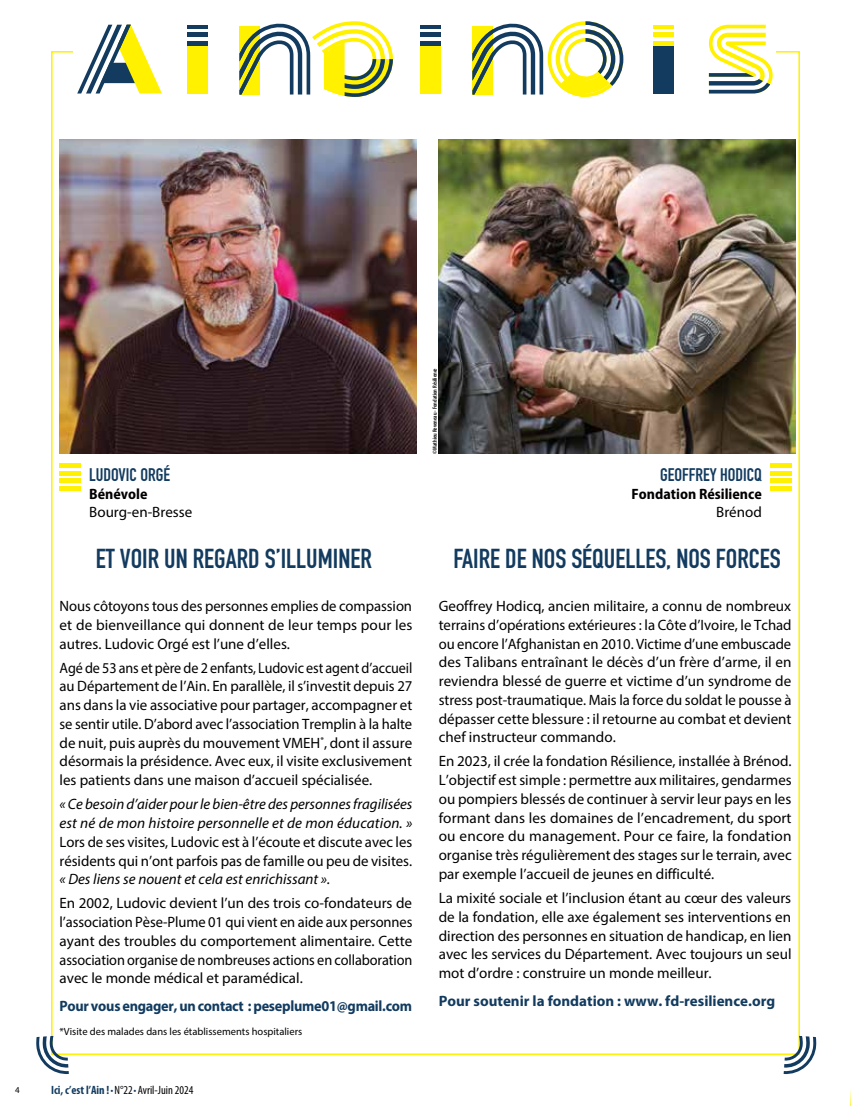
<style>
.page{position:relative;width:851px;height:1106px;background:#fff}
.page>*{position:absolute;margin:0;border:0;box-sizing:border-box;transform-origin:0 0}
.t1{font:27px "DIN Engschrift LT Pro";color:#123b5f}
.t2{font:18px "DIN Engschrift LT Pro";color:#123b5f}
.t3{font:15px/18.8px "Myriad Pro";color:#000;text-align:justify}
.t4{font:15px/18.8px "Myriad Pro";color:#000;text-align:justify;scale:.94 1}
.t5{font:italic 15px/18.8px "Myriad Pro";color:#000}
.t6{font:700 15px "Myriad Pro";letter-spacing:-.02em;color:#123b5f;scale:.95 1}
.t7{font:700 15px "Myriad Pro";color:#123b5f}
.t8{font:700 semi-condensed 15px "Myriad Pro";color:#000}
.t9{font:condensed 12px "Myriad Pro";color:#000}
.t10{font:10.5px "Myriad Pro";color:#000}
.t11{font:9px "Myriad Pro";color:#000}
.t12{font:600 condensed 6px "Myriad Pro";color:#000}
.s1{font-weight:700;color:#123b5f}
.s2{font-family:"DIN Engschrift LT Pro";font-stretch:normal;font-size:6px;color:#123b5f}
</style>
<div class="page">
<svg style="left:850px;top:1089px;width:1px;height:17px"></svg>
<svg style="left:77px;top:25px;width:85px;height:68px"></svg>
<hr style="left:187px;top:33px;width:20px;height:4px;background:#123b5f">
<hr style="left:187px;top:25px;width:20px;height:3px;background:#123b5f">
<div style="left:187px;top:41px;width:20px;height:52px;background:#fff100"></div>
<div style="left:187px;top:41px;width:20px;height:5px;background:#123b5f"></div>
<hr style="left:653px;top:33px;width:20px;height:4px;background:#fff100">
<hr style="left:653px;top:25px;width:20px;height:3px;background:#fff100">
<div style="left:653px;top:46px;width:20px;height:47px;background:#123b5f"></div>
<hr style="left:420px;top:33px;width:20px;height:4px;background:#123b5f">
<hr style="left:420px;top:25px;width:20px;height:3px;background:#123b5f">
<div style="left:420px;top:41px;width:20px;height:52px;background:#fff100"></div>
<div style="left:420px;top:41px;width:20px;height:5px;background:#123b5f"></div>
<svg style="left:239px;top:21px;width:154px;height:76px"></svg>
<svg style="left:472px;top:21px;width:151px;height:76px"></svg>
<svg style="left:708px;top:25px;width:65px;height:68px"></svg>
<div style="left:59px;top:478px;width:22px;height:5px;background:#fff100"></div>
<div style="left:59px;top:463px;width:22px;height:5px;background:#fff100"></div>
<hr style="left:59px;top:486px;width:22px;height:4px;background:#fff100">
<hr style="left:59px;top:471px;width:22px;height:4px;background:#fff100">
<div style="left:770px;top:478px;width:21px;height:5px;background:#fff100"></div>
<div style="left:770px;top:463px;width:21px;height:5px;background:#fff100"></div>
<hr style="left:770px;top:486px;width:21px;height:4px;background:#fff100">
<hr style="left:770px;top:471px;width:21px;height:4px;background:#fff100">
<div style="left:653px;top:41px;width:20px;height:5px;background:#fff100"></div>
<img style="left:59px;top:139px;width:357px;height:315px">
<img style="left:438px;top:139px;width:357px;height:315px">
<svg style="left:36px;top:1035px;width:33px;height:39px"></svg>
<svg style="left:783px;top:1035px;width:33px;height:39px"></svg>
<p class="t2" style="left:89px;top:464px;width:82px">LUDOVIC ORGÉ</p>
<p class="t8" style="left:89px;top:484px;width:60px">Bénévole</p>
<p class="t3" style="left:89px;top:502px;width:104px">Bourg-en-Bresse</p>
<p class="t12" style="left:431px;top:454px;width:87px;rotate:-90deg">©Mathieu Reveneau - Fondation Résilience</p>
<p class="t2" style="left:660px;top:464px;width:103px">GEOFFREY HODICQ</p>
<p class="t8" style="left:631px;top:484px;width:132px">Fondation Résilience</p>
<p class="t3" style="left:716px;top:502px;width:47px">Brénod</p>
<h1 class="t1" style="left:96px;top:542px;width:277px">ET VOIR UN REGARD S’ILLUMINER</h1>
<h1 class="t1" style="left:453px;top:542px;width:328px">FAIRE DE NOS SÉQUELLES, NOS FORCES</h1>
<p class="t3" style="left:60px;top:596px;width:354px">Nous côtoyons tous des personnes emplies de compassion et de bienveillance qui donnent de leur temps pour les autres. Ludovic Orgé est l’une d’elles.</p>
<p class="t4" style="left:60px;top:658px;width:377px">Agé de 53 ans et père de 2 enfants, Ludovic est agent d’accueil au Département de l’Ain. En parallèle, il s’investit depuis 27 ans dans la vie associative pour partager, accompagner et se sentir utile. D’abord avec l’association Tremplin à la halte de nuit, puis auprès du mouvement VMEH<sup>*</sup>, dont il assure désormais la présidence. Avec eux, il visite exclusivement les patients dans une maison d’accueil spécialisée.</p>
<p class="t5" style="left:60px;top:794px;width:354px">« Ce besoin d’aider pour le bien-être des personnes fragilisées est né de mon histoire personnelle et de mon éducation. »</p>
<p class="t3" style="left:60px;top:832px;width:354px">Lors de ses visites, Ludovic est à l’écoute et discute avec les résidents qui n’ont parfois pas de famille ou peu de visites.</p>
<p class="t5" style="left:60px;top:869px;width:272px">« Des liens se nouent et cela est enrichissant ».</p>
<p class="t3" style="left:60px;top:893px;width:354px">En 2002, Ludovic devient l’un des trois co-fondateurs de l’association Pèse-Plume 01 qui vient en aide aux personnes ayant des troubles du comportement alimentaire. Cette association organise de nombreuses actions en collaboration avec le monde médical et paramédical.</p>
<p class="t6" style="left:60px;top:995px;width:372px">Pour vous engager, un contact : peseplume01@gmail.com</p>
<p class="t10" style="left:60px;top:1024px;width:244px">*Visite des malades dans les établissements hospitaliers</p>
<p class="t11" style="left:15px;top:1084px;width:6px">4</p>
<p class="t9" style="left:51px;top:1082px;width:144px"><span class="s1">Ici, c’est l’Ain !</span> <span class="s2">•</span> N°22 <span class="s2">•</span> Avril-Juin 2024</p>
<p class="t3" style="left:438px;top:596px;width:354px">Geoffrey Hodicq, ancien militaire, a connu de nombreux terrains d’opérations extérieures : la Côte d’Ivoire, le Tchad ou encore l’Afghanistan en 2010. Victime d’une embuscade des Talibans entraînant le décès d’un frère d’arme, il en reviendra blessé de guerre et victime d’un syndrome de stress post-traumatique. Mais la force du soldat le pousse à dépasser cette blessure : il retourne au combat et devient chef instructeur commando.</p>
<p class="t3" style="left:438px;top:751px;width:354px">En 2023, il crée la fondation Résilience, installée à Brénod.<br>L’objectif est simple : permettre aux militaires, gendarmes ou pompiers blessés de continuer à servir leur pays en les formant dans les domaines de l’encadrement, du sport ou encore du management. Pour ce faire, la fondation organise très régulièrement des stages sur le terrain, avec par exemple l’accueil de jeunes en difficulté.</p>
<p class="t3" style="left:438px;top:888px;width:354px">La mixité sociale et l’inclusion étant au cœur des valeurs de la fondation, elle axe également ses interventions en direction des personnes en situation de handicap, en lien avec les services du Département. Avec toujours un seul mot d’ordre : construire un monde meilleur.</p>
<p class="t7" style="left:438px;top:991px;width:338px">Pour soutenir la fondation : www. fd-resilience.org</p>
</div>
